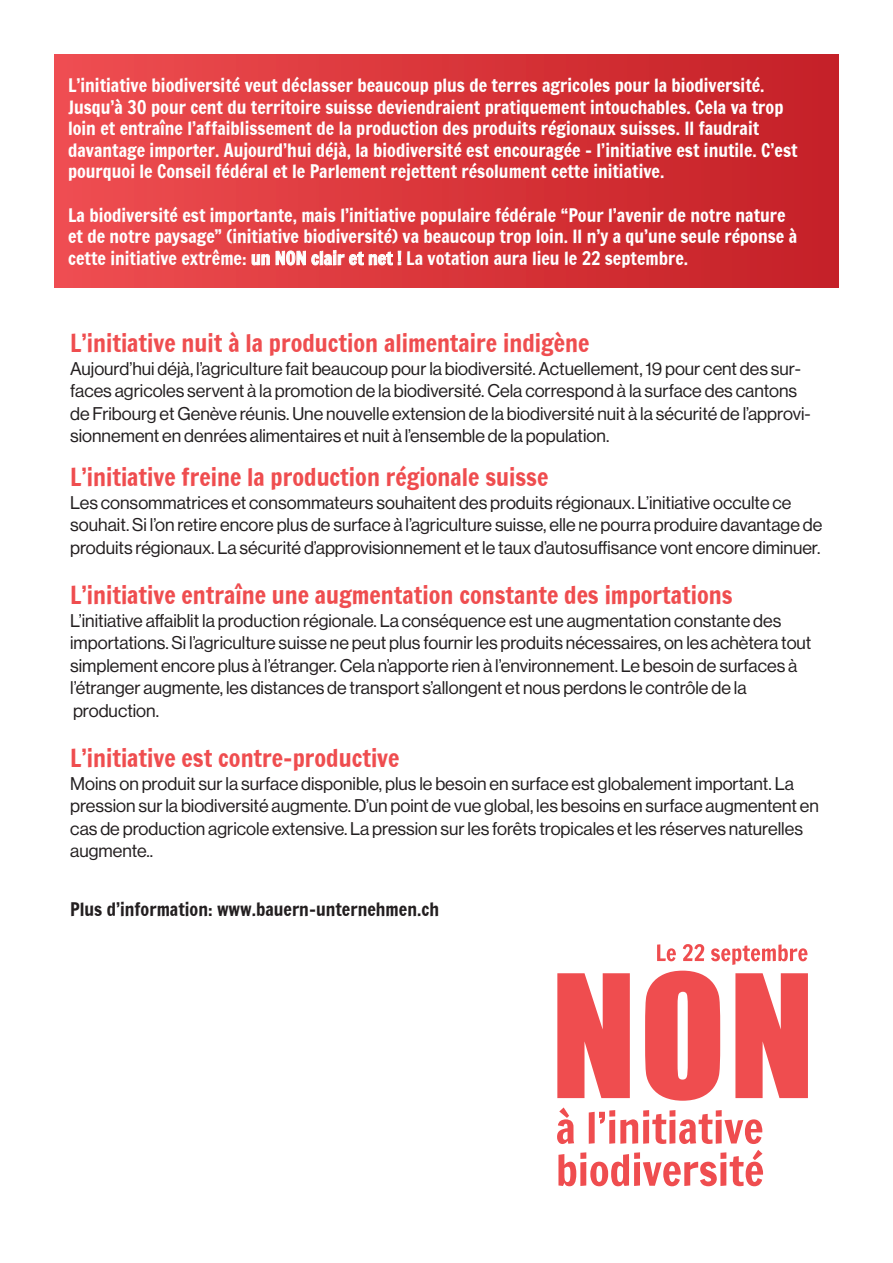
<style>
.page{position:relative;width:893px;height:1263px;background:#fff}
.page>*{position:absolute;margin:0;border:0;box-sizing:border-box;transform-origin:0 0}
.t1{font:24px "Francois One";color:#ef4d4f}
.t2{font:18px/22.5px "N Haas Grotesk DS Pro 55 Rg";color:#231f20}
.t3{font:18px/21.6px "Francois One";color:#fff}
.t4{font:18px "Francois One";color:#231f20}
</style>
<div class="page">
<div style="left:54px;top:54px;width:785px;height:233px;background:linear-gradient(to right,#ef4d50,#c41f26)"></div>
<svg style="left:557px;top:971px;width:251px;height:130px"></svg>
<svg style="left:657px;top:944px;width:150px;height:21px"></svg>
<svg style="left:558px;top:1150px;width:205px;height:36px"></svg>
<svg style="left:557px;top:1107px;width:205px;height:37px"></svg>
<p class="t3" style="left:68px;top:75px;width:731px">L’initiative biodiversité veut déclasser beaucoup plus de terres agricoles pour la biodiversité.<br>Jusqu’à 30 pour cent du territoire suisse deviendraient pratiquement intouchables. Cela va trop loin et entraîne l’affaiblissement de la production des produits régionaux suisses. Il faudrait davantage importer. Aujourd’hui déjà, la biodiversité est encouragée - l’initiative est inutile. C’est pourquoi le Conseil fédéral et le Parlement rejettent résolument cette initiative.</p>
<p class="t3" style="left:68px;top:204px;width:731px">La biodiversité est importante, mais l’initiative populaire fédérale “Pour l’avenir de notre nature et de notre paysage” (initiative biodiversité) va beaucoup trop loin. Il n’y a qu’une seule réponse à cette initiative extrême: un NON clair et net ! La votation aura lieu le 22 septembre.</p>
<p class="t1" style="left:70px;top:330px;width:521px">L’initiative nuit à la production alimentaire indigène</p>
<p class="t2" style="left:70px;top:357px;width:742px">Aujourd’hui déjà, l’agriculture fait beaucoup pour la biodiversité. Actuellement, 19 pour cent des sur&shy;faces agricoles servent à la promotion de la biodiversité. Cela correspond à la surface des cantons de Fribourg et Genève réunis. Une nouvelle extension de la biodiversité nuit à la sécurité de l’approvi&shy;sionnement en denrées alimentaires et nuit à l’ensemble de la population.</p>
<p class="t1" style="left:70px;top:464px;width:480px">L’initiative freine la production régionale suisse</p>
<p class="t2" style="left:70px;top:491px;width:754px">Les consommatrices et consommateurs souhaitent des produits régionaux. L’initiative occulte ce souhait. Si l’on retire encore plus de surface à l’agriculture suisse, elle ne pourra produire davantage de produits régionaux. La sécurité d’approvisionnement et le taux d’autosuffisance vont encore diminuer.</p>
<p class="t1" style="left:70px;top:582px;width:664px">L’initiative entraîne une augmentation constante des importations</p>
<p class="t2" style="left:70px;top:609px;width:743px">L’initiative affaiblit la production régionale. La conséquence est une augmentation constante des importations. Si l’agriculture suisse ne peut plus fournir les produits nécessaires, on les achètera tout simplement encore plus à l’étranger. Cela n’apporte rien à l’environnement. Le besoin de surfaces à l’étranger augmente, les distances de transport s’allongent et nous perdons le contrôle de la</p>
<p class="t2" style="left:73px;top:699px;width:88px">production.</p>
<p class="t1" style="left:70px;top:745px;width:331px">L’initiative est contre-productive</p>
<p class="t2" style="left:70px;top:772px;width:750px">Moins on produit sur la surface disponible, plus le besoin en surface est globalement important. La pression sur la biodiversité augmente. D’un point de vue global, les besoins en surface augmentent en cas de production agricole extensive. La pression sur les forêts tropicales et les réserves naturelles augmente..</p>
<p class="t4" style="left:70px;top:899px;width:370px">Plus d’information: www.bauern-unternehmen.ch</p>
</div>
